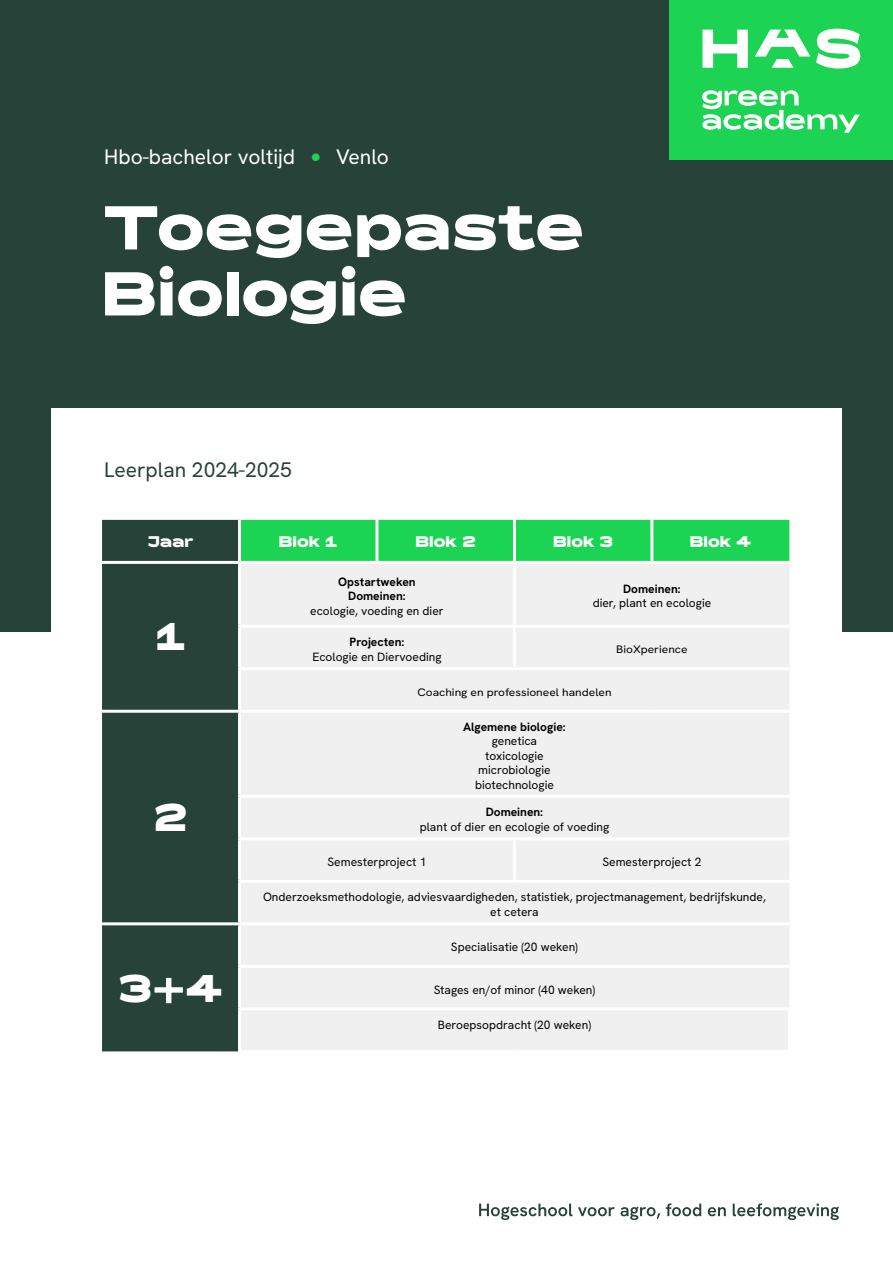
<style>
.page{position:relative;width:893px;height:1263px;background:#fff}
.page>*{position:absolute;margin:0;border:0;box-sizing:border-box;transform-origin:0 0}
.t1{font:700 60px/66px "Rois";color:#fff}
.t2{font:700 37.5px "Rois";color:#fff}
.t3{font:21px "HK Grotesk";color:#fff}
.t4{font:21px "HK Grotesk";color:#274238}
.t5{font:700 15px "Rois";color:#fff}
.t6{font:12px/14.4px "HK Grotesk";color:#000;text-align:center}
.t7{font:700 12px/14.4px "HK Grotesk";color:#000;text-align:center}
.t8{font:10.8px "HK Grotesk";color:#000;scale:1.11 1}
.s1{font-family:"Verdana";color:#1cd454}
.s2{font-weight:900;font-size:39px}
</style>
<div class="page">
<div style="left:0;top:0;width:893px;height:631px;background:#274238"></div>
<div style="left:670px;top:0;width:223px;height:160px;background:#1cd354"></div>
<svg style="left:702px;top:90px;width:158px;height:43px"></svg>
<svg style="left:816px;top:29px;width:44px;height:40px"></svg>
<svg style="left:755px;top:30px;width:55px;height:38px"></svg>
<svg style="left:702px;top:30px;width:46px;height:38px"></svg>
<svg style="left:479px;top:1203px;width:360px;height:17px"></svg>
<div style="left:51px;top:408px;width:791px;height:755px;background:#fff"></div>
<svg style="left:102px;top:520px;width:136px;height:531px;background:#284339"></svg>
<div style="left:241px;top:520px;width:548px;height:41px;background:#1cd454"></div>
<div style="left:241px;top:564px;width:548px;height:443px;background:#f0f0f0"></div>
<div style="left:240px;top:1009px;width:549px;height:42px;background:#f0f0f0"></div>
<hr style="left:375px;top:520px;width:3px;height:41px;background:#fff">
<hr style="left:513px;top:520px;width:3px;height:41px;background:#fff">
<hr style="left:650px;top:520px;width:3px;height:41px;background:#fff">
<hr style="left:102px;top:561px;width:138px;height:3px;background:#fff">
<hr style="left:513px;top:564px;width:3px;height:61px;background:#fff">
<hr style="left:514px;top:625px;width:138px;height:3px;background:#fff">
<hr style="left:513px;top:628px;width:3px;height:39px;background:#fff">
<hr style="left:652px;top:625px;width:137px;height:3px;background:#fff">
<hr style="left:238px;top:625px;width:139px;height:3px;background:#fff">
<hr style="left:377px;top:625px;width:137px;height:3px;background:#fff">
<hr style="left:238px;top:667px;width:139px;height:3px;background:#fff">
<hr style="left:377px;top:667px;width:137px;height:3px;background:#fff">
<hr style="left:514px;top:667px;width:138px;height:3px;background:#fff">
<hr style="left:652px;top:667px;width:137px;height:3px;background:#fff">
<hr style="left:102px;top:710px;width:138px;height:3px;background:#fff">
<hr style="left:240px;top:710px;width:137px;height:3px;background:#fff">
<hr style="left:377px;top:710px;width:137px;height:3px;background:#fff">
<hr style="left:514px;top:710px;width:138px;height:3px;background:#fff">
<hr style="left:652px;top:710px;width:137px;height:3px;background:#fff">
<hr style="left:238px;top:795px;width:139px;height:3px;background:#fff">
<hr style="left:377px;top:795px;width:137px;height:3px;background:#fff">
<hr style="left:514px;top:795px;width:138px;height:3px;background:#fff">
<hr style="left:652px;top:795px;width:137px;height:3px;background:#fff">
<hr style="left:238px;top:837px;width:139px;height:3px;background:#fff">
<hr style="left:377px;top:837px;width:137px;height:3px;background:#fff">
<hr style="left:514px;top:837px;width:138px;height:3px;background:#fff">
<hr style="left:513px;top:840px;width:3px;height:40px;background:#fff">
<hr style="left:652px;top:837px;width:137px;height:3px;background:#fff">
<hr style="left:238px;top:880px;width:139px;height:3px;background:#fff">
<hr style="left:377px;top:880px;width:137px;height:3px;background:#fff">
<hr style="left:514px;top:880px;width:138px;height:3px;background:#fff">
<hr style="left:652px;top:880px;width:137px;height:3px;background:#fff">
<hr style="left:102px;top:922px;width:138px;height:3px;background:#fff">
<hr style="left:240px;top:922px;width:137px;height:3px;background:#fff">
<hr style="left:377px;top:922px;width:137px;height:3px;background:#fff">
<hr style="left:514px;top:922px;width:138px;height:3px;background:#fff">
<hr style="left:652px;top:922px;width:137px;height:3px;background:#fff">
<hr style="left:238px;top:965px;width:139px;height:3px;background:#fff">
<hr style="left:377px;top:965px;width:137px;height:3px;background:#fff">
<hr style="left:514px;top:965px;width:138px;height:3px;background:#fff">
<hr style="left:652px;top:965px;width:137px;height:3px;background:#fff">
<hr style="left:238px;top:1007px;width:139px;height:3px;background:#fff">
<hr style="left:238px;top:1010px;width:3px;height:40px;background:#fff">
<hr style="left:377px;top:1007px;width:137px;height:3px;background:#fff">
<hr style="left:514px;top:1007px;width:138px;height:3px;background:#fff">
<hr style="left:652px;top:1007px;width:139px;height:3px;background:#fff">
<hr style="left:238px;top:1050px;width:139px;height:3px;background:#fff">
<hr style="left:377px;top:1050px;width:137px;height:3px;background:#fff">
<hr style="left:514px;top:1050px;width:138px;height:3px;background:#fff">
<hr style="left:652px;top:1050px;width:139px;height:3px;background:#fff">
<hr style="left:788px;top:1010px;width:3px;height:40px;background:#fff">
<h3 class="t3" style="left:104px;top:143px;width:286px">Hbo-bachelor voltijd <span class="s1">•</span> Venlo</h3>
<h1 class="t1" style="left:102px;top:197px;width:484px">Toegepaste<br>Biologie</h1>
<h3 class="t4" style="left:104px;top:456px;width:189px">Leerplan 2024-2025</h3>
<p class="t5" style="left:148px;top:532px;width:47px">Jaar</p>
<p class="t5" style="left:279px;top:532px;width:60px">Blok 1</p>
<p class="t5" style="left:416px;top:532px;width:62px">Blok 2</p>
<p class="t5" style="left:553px;top:532px;width:62px">Blok 3</p>
<p class="t5" style="left:690px;top:532px;width:63px">Blok 4</p>
<h2 class="t2" style="left:155px;top:615px;width:32px">1</h2>
<h2 class="t2" style="left:154px;top:796px;width:36px">2</h2>
<h2 class="t2" style="left:118px;top:966px;width:107px">3<span class="s2">+</span>4</h2>
<p class="t7" style="left:338px;top:574px;width:79px">Opstartweken<br>Domeinen:</p>
<p class="t6" style="left:310px;top:603px;width:135px">ecologie, voeding en dier</p>
<p class="t7" style="left:350px;top:635px;width:56px">Projecten:</p>
<p class="t6" style="left:312px;top:649px;width:131px">Ecologie en Diervoeding</p>
<p class="t7" style="left:623px;top:581px;width:59px">Domeinen:</p>
<p class="t6" style="left:593px;top:596px;width:120px">dier, plant en ecologie</p>
<p class="t8" style="left:616px;top:643px;width:66px">BioXperience</p>
<p class="t8" style="left:417px;top:685px;width:176px">Coaching en professioneel handelen</p>
<p class="t7" style="left:463px;top:719px;width:104px">Algemene biologie:</p>
<p class="t6" style="left:475px;top:734px;width:80px">genetica toxicologie microbiologie biotechnologie</p>
<p class="t7" style="left:486px;top:805px;width:59px">Domeinen:</p>
<p class="t6" style="left:420px;top:819px;width:191px">plant of dier en ecologie of voeding</p>
<p class="t6" style="left:327px;top:854px;width:100px">Semesterproject 1</p>
<p class="t6" style="left:602px;top:854px;width:100px">Semesterproject 2</p>
<p class="t6" style="left:263px;top:890px;width:504px">Onderzoeksmethodologie, adviesvaardigheden, statistiek, projectmanagement, bedrijfskunde, et cetera</p>
<p class="t6" style="left:451px;top:939px;width:128px">Specialisatie (20 weken)</p>
<p class="t6" style="left:434px;top:982px;width:163px">Stages en/of minor (40 weken)</p>
<p class="t6" style="left:438px;top:1017px;width:155px">Beroepsopdracht (20 weken)</p>
</div>
